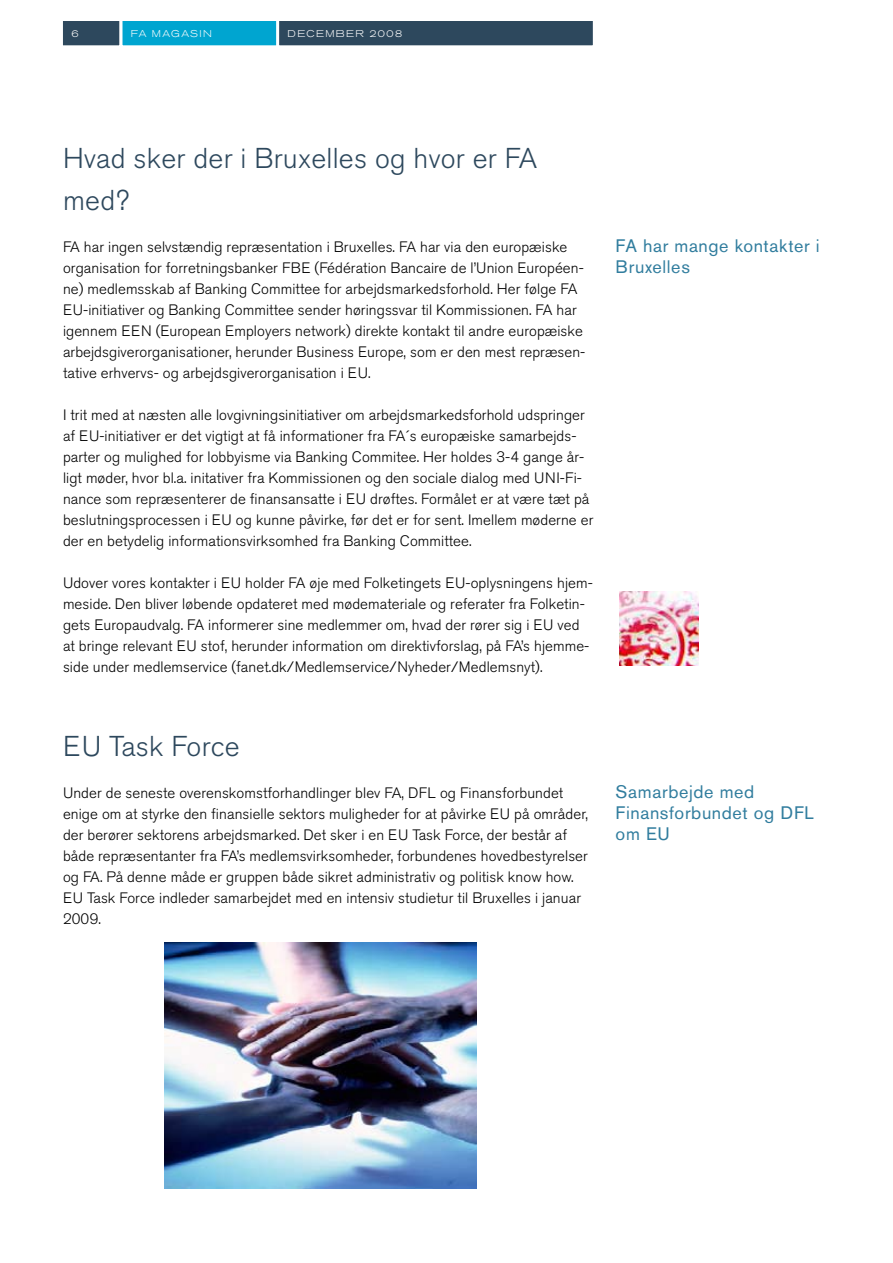
<style>
.page{position:relative;width:893px;height:1263px;background:#fff}
.page>*{position:absolute;margin:0;border:0;box-sizing:border-box;transform-origin:0 0}
.t1{font:300 28.5px/42px "Akzidenz Grotesk Std";letter-spacing:.01em;color:#2d485d}
.t2{font:18px/21px "Akzidenz Grotesk Std";letter-spacing:.035em;color:#317d9e}
.t3{font:300 15px/21px "Akzidenz Grotesk Std";letter-spacing:.005em;color:#000}
.t4{font:300 expanded 9.75px "Akzidenz Grotesk Std";letter-spacing:.135em;color:#fff}
</style>
<div class="page">
<div style="left:121px;top:20px;width:157px;height:27px;background:#00a5d0"></div>
<div style="left:119px;top:18px;width:161px;height:30px;border:3px solid #fff"></div>
<div style="left:278px;top:20px;width:316px;height:27px;background:#2d485d"></div>
<div style="left:276px;top:18px;width:320px;height:30px;border:3px solid #fff"></div>
<div style="left:61px;top:20px;width:60px;height:27px;background:#2d485d"></div>
<div style="left:60px;top:18px;width:62px;height:30px;border:3px solid #fff"></div>
<img style="left:620px;top:591px;width:79px;height:74px">
<img style="left:165px;top:943px;width:312px;height:245px">
<p class="t4" style="left:71px;top:28px;width:9px">6</p>
<p class="t4" style="left:131px;top:28px;width:68px">FA MAGASIN</p>
<p class="t4" style="left:288px;top:28px;width:11px">DECEMBER</p>
<p class="t4" style="left:369px;top:28px;width:34px">2008</p>
<h1 class="t1" style="left:63px;top:138px;width:476px">Hvad sker der i Bruxelles og hvor er FA med?</h1>
<p class="t3" style="left:63px;top:237px;width:524px">FA har ingen selvstændig repræsentation i Bruxelles. FA har via den europæiske organisation for forretningsbanker FBE (Fédération Bancaire de l’Union Européen&shy;ne) medlemsskab af Banking Committee for arbejdsmarkedsforhold. Her følge FA EU-initiativer og Banking Committee sender høringssvar til Kommissionen. FA har igennem EEN (European Employers network) direkte kontakt til andre europæiske arbejdsgiverorganisationer, herunder Business Europe, som er den mest repræsen&shy;tative erhvervs- og arbejdsgiverorganisation i EU.</p>
<p class="t3" style="left:63px;top:405px;width:532px">I trit med at næsten alle lovgivningsinitiativer om arbejdsmarkedsforhold udspringer af EU-initiativer er det vigtigt at få informationer fra FA´s europæiske samarbejds&shy;parter og mulighed for lobbyisme via Banking Commitee. Her holdes 3-4 gange år&shy;ligt møder, hvor bl.a. initativer fra Kommissionen og den sociale dialog med UNI-Fi&shy;nance som repræsenterer de finansansatte i EU drøftes. Formålet er at være tæt på beslutningsprocessen i EU og kunne påvirke, før det er for sent. Imellem møderne er der en betydelig informationsvirksomhed fra Banking Committee.</p>
<p class="t3" style="left:63px;top:573px;width:531px">Udover vores kontakter i EU holder FA øje med Folketingets EU-oplysningens hjem&shy;meside. Den bliver løbende opdateret med mødemateriale og referater fra Folketin&shy;gets Europaudvalg. FA informerer sine medlemmer om, hvad der rører sig i EU ved at bringe relevant EU stof, herunder information om direktivforslag, på FA’s hjemme&shy;side under medlemservice (fanet.dk/Medlemservice/Nyheder/Medlemsnyt).</p>
<p class="t2" style="left:616px;top:235px;width:205px">FA har mange kontakter i<br>Bruxelles</p>
<h1 class="t1" style="left:63px;top:726px;width:178px">EU Task Force</h1>
<p class="t3" style="left:63px;top:783px;width:526px">Under de seneste overenskomstforhandlinger blev FA, DFL og Finansforbundet enige om at styrke den finansielle sektors muligheder for at påvirke EU på områder, der berører sektorens arbejdsmarked. Det sker i en EU Task Force, der består af både repræsentanter fra FA’s medlemsvirksomheder, forbundenes hovedbestyrelser og FA. På denne måde er gruppen både sikret administrativ og politisk know how.<br>EU Task Force indleder samarbejdet med en intensiv studietur til Bruxelles i januar 2009.</p>
<p class="t2" style="left:616px;top:781px;width:200px">Samarbejde med<br>Finansforbundet og DFL om EU</p>
</div>
